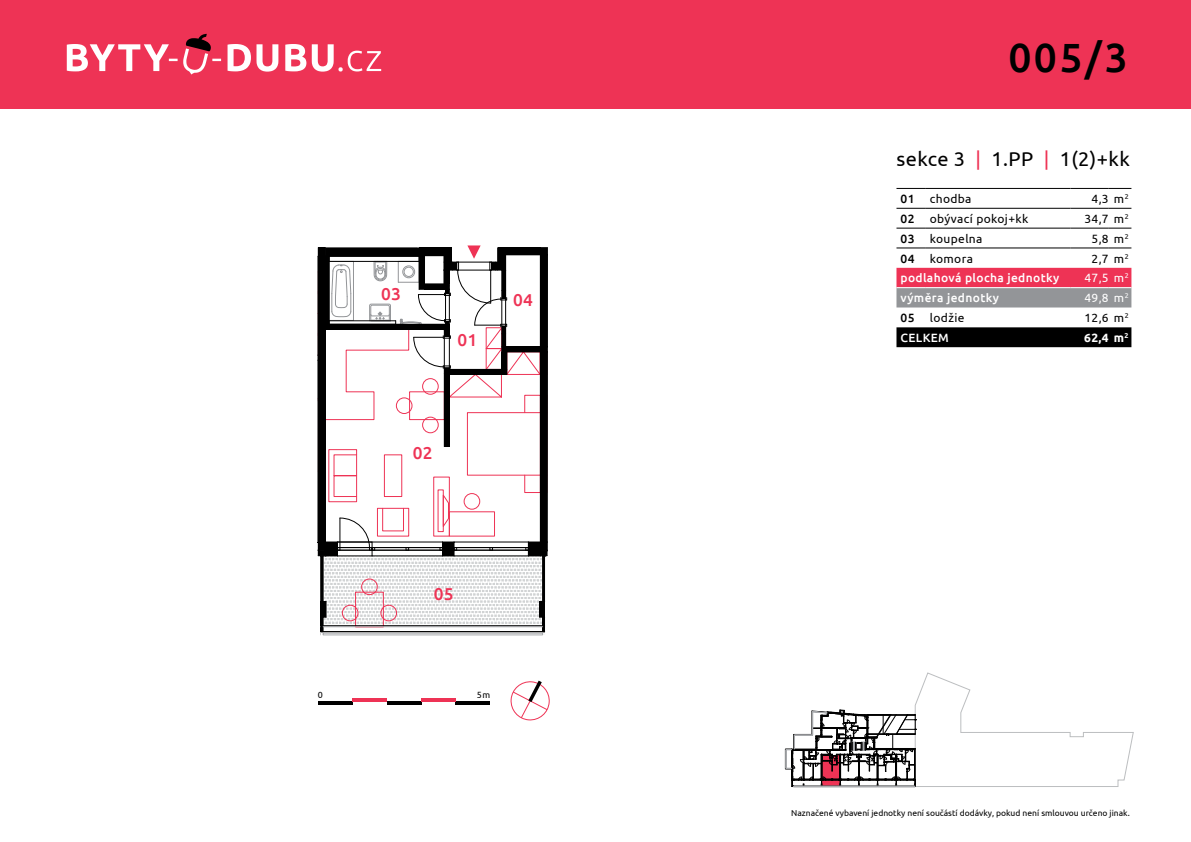
<style>
.page{position:relative;width:1191px;height:842px;background:#fff}
.page>*{position:absolute;margin:0;border:0;box-sizing:border-box;transform-origin:0 0}
.t1{font:500 40.8px "Ubuntu";color:#000}
.t2{font:20px "Ubuntu";letter-spacing:.02em;color:#000}
.t3{font:500 17.2px "Ubuntu";letter-spacing:.015em;color:#e35}
.t4{font:12px "Ubuntu";letter-spacing:.03em;color:#000}
.t5{font:500 12px "Ubuntu";letter-spacing:.03em;color:#fff}
.t6{font:12px "Ubuntu";color:#fff}
.t7{font:500 12px "Ubuntu";letter-spacing:.03em;color:#000}
.t8{font:700 12px "Ubuntu";color:#fff}
.t9{font:9px "Ubuntu";color:#000}
.t10{font:8.5px "Ubuntu";color:#000}
.s1{color:#e35}
</style>
<div class="page">
<div style="left:0;top:0;width:1191px;height:108px;background:#e35"></div>
<svg style="left:67px;top:34px;width:314px;height:41px"></svg>
<svg style="left:785px;top:672px;width:348px;height:116px"></svg>
<div style="left:896px;top:327px;width:235px;height:20px;background:#000"></div>
<hr style="left:896px;top:208px;width:30px;height:1px;background:#000">
<hr style="left:926px;top:208px;width:144px;height:1px;background:#000">
<hr style="left:1070px;top:208px;width:38px;height:1px;background:#000">
<svg style="left:1108px;top:208px;width:23px;height:1px"></svg>
<hr style="left:896px;top:228px;width:30px;height:1px;background:#000">
<hr style="left:926px;top:228px;width:144px;height:1px;background:#000">
<hr style="left:1070px;top:228px;width:38px;height:1px;background:#000">
<svg style="left:1108px;top:228px;width:23px;height:1px"></svg>
<hr style="left:896px;top:248px;width:30px;height:1px;background:#000">
<hr style="left:926px;top:248px;width:144px;height:1px;background:#000">
<hr style="left:1070px;top:248px;width:38px;height:1px;background:#000">
<svg style="left:1108px;top:248px;width:23px;height:1px"></svg>
<hr style="left:896px;top:188px;width:30px;height:1px;background:#000">
<hr style="left:926px;top:188px;width:144px;height:1px;background:#000">
<hr style="left:1070px;top:188px;width:38px;height:1px;background:#000">
<svg style="left:1108px;top:188px;width:23px;height:1px"></svg>
<svg style="left:896px;top:268px;width:235px;height:39px;background:#c2687a"></svg>
<hr style="left:318px;top:701px;width:34px;height:4px;background:#000">
<hr style="left:387px;top:701px;width:34px;height:4px;background:#000">
<hr style="left:456px;top:701px;width:34px;height:4px;background:#000">
<svg style="left:510px;top:680px;width:40px;height:41px"></svg>
<hr style="left:352px;top:698px;width:35px;height:3px;background:#e35">
<hr style="left:421px;top:698px;width:35px;height:3px;background:#e35">
<svg style="left:318px;top:245px;width:230px;height:391px"></svg>
<h3 class="t3" style="left:381px;top:283px;width:21px">03</h3>
<h3 class="t3" style="left:457px;top:329px;width:21px">01</h3>
<h3 class="t3" style="left:513px;top:289px;width:21px">04</h3>
<h3 class="t3" style="left:413px;top:442px;width:21px">02</h3>
<h3 class="t3" style="left:434px;top:583px;width:21px">05</h3>
<p class="t9" style="left:318px;top:689px;width:7px">0</p>
<p class="t9" style="left:477px;top:689px;width:15px">5m</p>
<h1 class="t1" style="left:1008px;top:32px;width:121px">005/3</h1>
<h2 class="t2" style="left:896px;top:147px;width:235px">sekce 3 <span class="s1">|</span> 1.PP <span class="s1">|</span> 1(2)+kk</h2>
<h3 class="t7" style="left:900px;top:191px;width:15px">01</h3>
<h3 class="t4" style="left:930px;top:191px;width:43px">chodba</h3>
<h3 class="t4" style="left:1091px;top:191px;width:39px">4,3 m<sup>2</sup></h3>
<h3 class="t7" style="left:900px;top:211px;width:15px">02</h3>
<h3 class="t4" style="left:930px;top:211px;width:100px">obývací pokoj+kk</h3>
<h3 class="t4" style="left:1084px;top:211px;width:46px">34,7 m<sup>2</sup></h3>
<h3 class="t7" style="left:900px;top:231px;width:15px">03</h3>
<h3 class="t4" style="left:930px;top:231px;width:54px">koupelna</h3>
<h3 class="t4" style="left:1091px;top:231px;width:39px">5,8 m<sup>2</sup></h3>
<h3 class="t7" style="left:900px;top:251px;width:15px">04</h3>
<h3 class="t4" style="left:930px;top:251px;width:45px">komora</h3>
<h3 class="t4" style="left:1091px;top:251px;width:39px">2,7 m<sup>2</sup></h3>
<h3 class="t5" style="left:900px;top:271px;width:160px">podlahová plocha jednotky</h3>
<h3 class="t6" style="left:1084px;top:271px;width:46px">47,5 m<sup>2</sup></h3>
<h3 class="t5" style="left:900px;top:290px;width:100px">výměra jednotky</h3>
<h3 class="t6" style="left:1084px;top:291px;width:46px">49,8 m<sup>2</sup></h3>
<h3 class="t7" style="left:900px;top:310px;width:15px">05</h3>
<h3 class="t4" style="left:930px;top:311px;width:36px">lodžie</h3>
<h3 class="t4" style="left:1084px;top:311px;width:46px">12,6 m<sup>2</sup></h3>
<h3 class="t5" style="left:900px;top:330px;width:50px">CELKEM</h3>
<h3 class="t8" style="left:1084px;top:330px;width:46px">62,4 m<sup>2</sup></h3>
<p class="t10" style="left:791px;top:808px;width:340px">Naznačené vybavení jednotky není součástí dodávky, pokud není smlouvou určeno jinak.</p>
</div>
